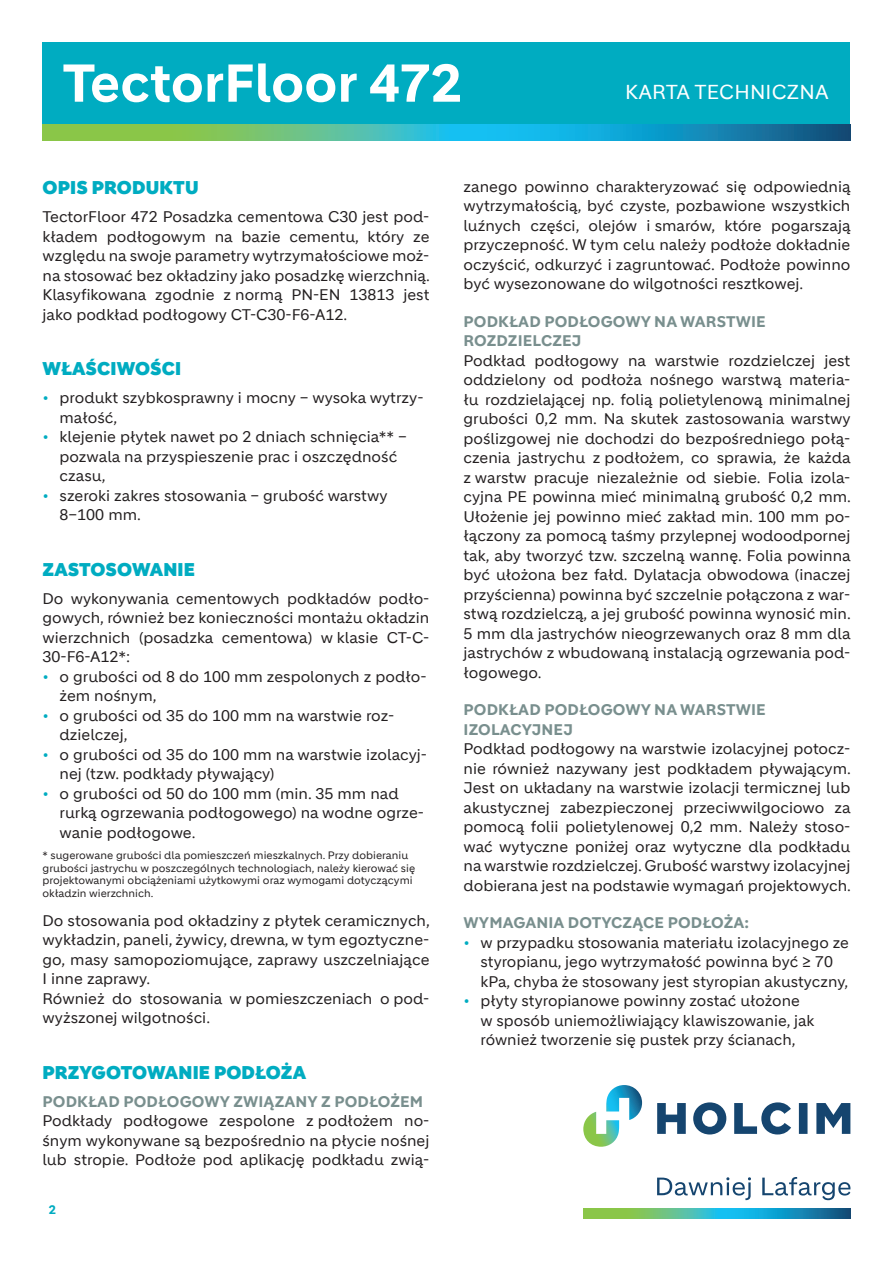
<style>
.page{position:relative;width:893px;height:1263px;background:#fff}
.page>*{position:absolute;margin:0;border:0;box-sizing:border-box;transform-origin:0 0}
.t1{font:700 51.75px "Holcim";color:#fff}
.t2{font:19.65px "Holcim";letter-spacing:.01em;color:#fff}
.t3{font:900 18px "Holcim Headline";letter-spacing:.01em;color:#00acc1}
.body{font:15px/19.5px "Holcim";color:#231f20}
.t4{font:700 15px/19.5px "Holcim";letter-spacing:.01em;color:#798f8e}
.t5{font:700 12px "Holcim";color:#00acc1}
.small{font:10.5px/12.6px "Holcim";color:#231f20}
.s1{color:#00acc1}
</style>
<div class="page">
<svg style="left:657px;top:1102px;width:193px;height:32px"></svg>
<svg style="left:583px;top:1085px;width:59px;height:62px"></svg>
<svg style="left:583px;top:1209px;width:267px;height:10px;background:#40ab9d"></svg>
<svg style="left:657px;top:1177px;width:94px;height:23px"></svg>
<svg style="left:762px;top:1177px;width:88px;height:23px"></svg>
<div style="left:43px;top:43px;width:807px;height:82px;background:#00acc1"></div>
<svg style="left:43px;top:125px;width:807px;height:15px;background:#40ac9f"></svg>
<h1 class="t1" style="left:62px;top:53px;width:401px">TectorFloor 472</h1>
<h2 class="t2" style="left:625px;top:81px;width:205px">KARTA TECHNICZNA</h2>
<p class="t3" style="left:43px;top:177px;width:157px">OPIS PRODUKTU</p>
<p class="body" style="left:43px;top:207px;width:389px;text-align:justify">TectorFloor 472 Posadzka cementowa C30 jest pod&shy;kładem podłogowym na bazie cementu, który ze względu na swoje parametry wytrzymałościowe moż&shy;na stosować bez okładziny jako posadzkę wierzchnią.<br>Klasyfikowana zgodnie z normą PN-EN 13813 jest jako podkład podłogowy CT-C30-F6-A12.</p>
<p class="t3" style="left:43px;top:358px;width:140px">WŁAŚCIWOŚCI</p>
<p class="body" style="left:60px;top:388px;width:365px;text-indent:-17px"><span class="s1">•</span> produkt szybkosprawny i mocny – wysoka wytrzy&shy;małość,</p>
<p class="body" style="left:60px;top:427px;width:349px;text-indent:-17px"><span class="s1">•</span> klejenie płytek nawet po 2 dniach schnięcia** – pozwala na przyspieszenie prac i oszczędność czasu,</p>
<p class="body" style="left:60px;top:486px;width:330px;text-indent:-17px"><span class="s1">•</span> szeroki zakres stosowania – grubość warstwy<br>8–100 mm.</p>
<p class="t3" style="left:43px;top:559px;width:154px">ZASTOSOWANIE</p>
<p class="body" style="left:43px;top:589px;width:388px;text-align:justify">Do wykonywania cementowych podkładów podło&shy;gowych, również bez konieczności montażu okładzin wierzchnich (posadzka cementowa) w klasie CT-C-30-F6-A12*:</p>
<p class="body" style="left:60px;top:667px;width:369px;text-indent:-17px"><span class="s1">•</span> o grubości od 8 do 100 mm zespolonych z podło&shy;żem nośnym,</p>
<p class="body" style="left:60px;top:706px;width:336px;text-indent:-17px"><span class="s1">•</span> o grubości od 35 do 100 mm na warstwie roz&shy;dzielczej,</p>
<p class="body" style="left:60px;top:745px;width:369px;text-indent:-17px"><span class="s1">•</span> o grubości od 35 do 100 mm na warstwie izolacyj&shy;nej (tzw. podkłady pływający)</p>
<p class="body" style="left:60px;top:784px;width:366px;text-indent:-17px"><span class="s1">•</span> o grubości od 50 do 100 mm (min. 35 mm nad rurką ogrzewania podłogowego) na wodne ogrze&shy;wanie podłogowe.</p>
<p class="small" style="left:43px;top:849px;width:374px">* sugerowane grubości dla pomieszczeń mieszkalnych. Przy dobieraniu grubości jastrychu w poszczególnych technologiach, należy kierować się projektowanymi obciążeniami użytkowymi oraz wymogami dotyczącymi okładzin wierzchnich.</p>
<p class="body" style="left:43px;top:910px;width:389px;text-align:justify">Do stosowania pod okładziny z płytek ceramicznych, wykładzin, paneli, żywicy, drewna, w tym egoztyczne&shy;go, masy samopoziomujące, zaprawy uszczelniające I inne zaprawy.</p>
<p class="body" style="left:43px;top:988px;width:388px">Również do stosowania w pomieszczeniach o pod&shy;wyższonej wilgotności.</p>
<p class="t3" style="left:43px;top:1061px;width:265px">PRZYGOTOWANIE PODŁOŻA</p>
<p class="t4" style="left:43px;top:1092px;width:382px">PODKŁAD PODŁOGOWY ZWIĄZANY Z PODŁOŻEM</p>
<p class="body" style="left:43px;top:1111px;width:388px;text-align:justify">Podkłady podłogowe zespolone z podłożem no&shy;śnym wykonywane są bezpośrednio na płycie nośnej lub stropie. Podłoże pod aplikację podkładu zwią-</p>
<p class="t5" style="left:49px;top:1203px;width:9px">2</p>
<p class="body" style="left:463px;top:177px;width:389px;text-align:justify">zanego powinno charakteryzować się odpowiednią wytrzymałością, być czyste, pozbawione wszystkich luźnych części, olejów i smarów, które pogarszają przyczepność. W tym celu należy podłoże dokładnie oczyścić, odkurzyć i zagruntować. Podłoże powinno być wysezonowane do wilgotności resztkowej.</p>
<p class="t4" style="left:464px;top:312px;width:304px">PODKŁAD PODŁOGOWY NA WARSTWIE<br>ROZDZIELCZEJ</p>
<p class="body" style="left:463px;top:351px;width:389px;text-align:justify">Podkład podłogowy na warstwie rozdzielczej jest oddzielony od podłoża nośnego warstwą materia&shy;łu rozdzielającej np. folią polietylenową minimalnej grubości 0,2 mm. Na skutek zastosowania warstwy poślizgowej nie dochodzi do bezpośredniego połą&shy;czenia jastrychu z podłożem, co sprawia, że każda z warstw pracuje niezależnie od siebie. Folia izola&shy;cyjna PE powinna mieć minimalną grubość 0,2 mm.<br>Ułożenie jej powinno mieć zakład min. 100 mm po&shy;łączony za pomocą taśmy przylepnej wodoodpornej tak, aby tworzyć tzw. szczelną wannę. Folia powinna być ułożona bez fałd. Dylatacja obwodowa (inaczej przyścienna) powinna być szczelnie połączona z war&shy;stwą rozdzielczą, a jej grubość powinna wynosić min.<br>5 mm dla jastrychów nieogrzewanych oraz 8 mm dla jastrychów z wbudowaną instalacją ogrzewania pod&shy;łogowego.</p>
<p class="t4" style="left:464px;top:700px;width:304px">PODKŁAD PODŁOGOWY NA WARSTWIE<br>IZOLACYJNEJ</p>
<p class="body" style="left:463px;top:739px;width:389px;text-align:justify">Podkład podłogowy na warstwie izolacyjnej potocz&shy;nie również nazywany jest podkładem pływającym.<br>Jest on układany na warstwie izolacji termicznej lub akustycznej zabezpieczonej przeciwwilgociowo za pomocą folii polietylenowej 0,2 mm. Należy stoso&shy;wać wytyczne poniżej oraz wytyczne dla podkładu na warstwie rozdzielczej. Grubość warstwy izolacyjnej dobierana jest na podstawie wymagań projektowych.</p>
<p class="t4" style="left:464px;top:913px;width:287px">WYMAGANIA DOTYCZĄCE PODŁOŻA:</p>
<p class="body" style="left:480px;top:933px;width:370px;text-indent:-17px"><span class="s1">•</span> w przypadku stosowania materiału izolacyjnego ze styropianu, jego wytrzymałość powinna być ≥ 70 kPa, chyba że stosowany jest styropian akustyczny,</p>
<p class="body" style="left:480px;top:991px;width:336px;text-indent:-17px"><span class="s1">•</span> płyty styropianowe powinny zostać ułożone w sposób uniemożliwiający klawiszowanie, jak również tworzenie się pustek przy ścianach,</p>
</div>
